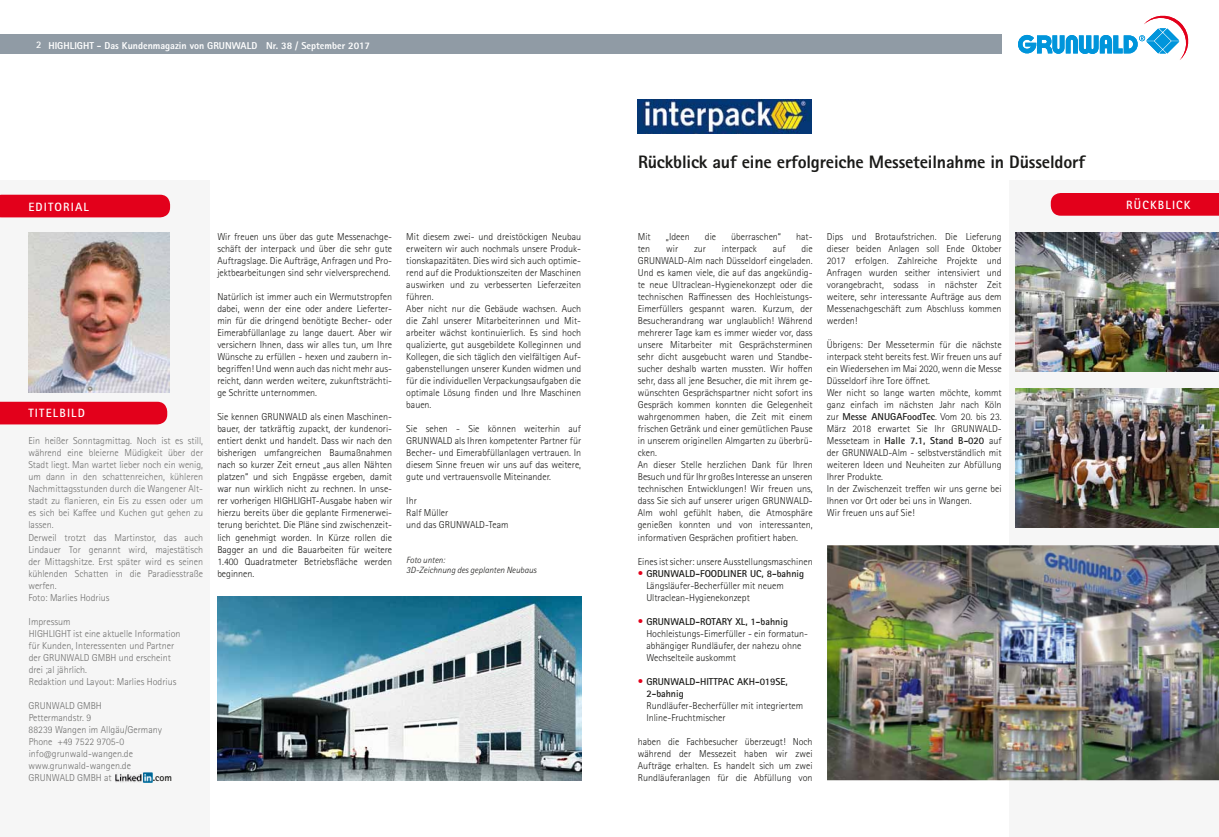
<style>
.page{position:relative;width:1219px;height:837px;background:#fff}
.page>*{position:absolute;margin:0;border:0;box-sizing:border-box;transform-origin:0 0}
.t1{font:800 18px "Rotis Sans Serif Pro";letter-spacing:-.01em;color:#1a1a18}
.t2{font:700 12px "Rotis Sans Serif Pro";letter-spacing:.1em;color:#fff}
.t3{font:300 10px/12px "Rotis Sans Serif Pro";color:#1a1a18}
.t4{font:300 10px/12px "Rotis Sans Serif Pro";color:#6f6f6e}
.t5{font:800 10px "Rotis Sans Serif Pro";color:#fff}
.t6{font:700 10px/12px "Rotis Sans Serif Pro";color:#1a1a18}
.t7{font:700 10px "Rotis Sans Serif Pro";color:#fff}
.t8{font:italic 300 9px/10px "Rotis Sans Serif Pro";color:#1a1a18}
.s1{font-weight:400;font-size:11px;color:#e3001b}
.s2{font-weight:700}
</style>
<div class="page">
<div style="left:0;top:180px;width:210px;height:656px;background:#f6f6f6"></div>
<div style="left:1009px;top:180px;width:210px;height:656px;background:#f6f6f6"></div>
<div style="left:0;top:34px;width:1002px;height:20px;background:#909ba5"></div>
<svg style="left:1018px;top:15px;width:171px;height:45px"></svg>
<div style="left:0;top:401px;width:167px;height:23px;background:#e3001b"></div>
<div style="left:0;top:195px;width:170px;height:22px;background:#e3001b"></div>
<div style="left:1051px;top:193px;width:168px;height:22px;background:#e3001b"></div>
<img style="left:217px;top:596px;width:364px;height:184px">
<img style="left:1016px;top:232px;width:203px;height:139px">
<img style="left:1016px;top:388px;width:203px;height:139px">
<img style="left:827px;top:545px;width:392px;height:235px">
<img style="left:638px;top:100px;width:173px;height:33px">
<img style="left:28px;top:232px;width:141px;height:160px">
<img style="left:115px;top:772px;width:38px;height:10px">
<p class="t7" style="left:36px;top:38px;width:7px">2</p>
<p class="t5" style="left:48px;top:39px;width:323px">HIGHLIGHT - Das Kundenmagazin von GRUNWALD Nr. 38 / September 2017</p>
<p class="t2" style="left:28px;top:199px;width:62px">EDITORIAL</p>
<p class="t2" style="left:28px;top:405px;width:58px">TITELBILD</p>
<p class="t4" style="left:28px;top:435px;width:176px">Ein heißer Sonntagmittag. Noch ist es still, während eine bleierne Müdigkeit über der Stadt liegt. Man wartet lieber noch ein wenig, um dann in den schattenreichen, kühleren Nachmittagsstunden durch die Wangener Alt&shy;stadt zu flanieren, ein Eis zu essen oder um es sich bei Kaffee und Kuchen gut gehen zu lassen.<br>Derweil trotzt das Martinstor, das auch Lindauer Tor genannt wird, majestätisch der Mittagshitze. Erst später wird es seinen kühlenden Schatten in die Paradiesstraße werfen.<br>Foto: Marlies Hodrius</p>
<p class="t4" style="left:29px;top:615px;width:153px">Impressum<br>HIGHLIGHT ist eine aktuelle Information für Kunden, Interessenten und Partner der GRUNWALD GMBH und erscheint drei ;al jährlich.<br>Redaktion und Layout: Marlies Hodrius</p>
<p class="t4" style="left:29px;top:699px;width:135px">GRUNWALD GMBH<br>Pettermandstr. 9<br>88239 Wangen im Allgäu/Germany<br>Phone +49 7522 9705-0 info@grunwald-wangen.de www.grunwald-wangen.de<br>GRUNWALD GMBH at</p>
<p class="t6" style="left:153px;top:771px;width:21px">.com</p>
<p class="t3" style="left:217px;top:231px;width:176px;text-align:justify">Wir freuen uns über das gute Messenachge&shy;schäft der interpack und über die sehr gute Auftragslage. Die Aufträge, Anfragen und Pro&shy;jektbearbeitungen sind sehr vielversprechend.</p>
<p class="t3" style="left:217px;top:291px;width:176px;text-align:justify">Natürlich ist immer auch ein Wermutstropfen dabei, wenn der eine oder andere Lieferter&shy;min für die dringend benötigte Becher- oder Eimerabfüllanlage zu lange dauert. Aber wir versichern Ihnen, dass wir alles tun, um Ihre Wünsche zu erfüllen - hexen und zaubern in&shy;begriffen! Und wenn auch das nicht mehr aus&shy;reicht, dann werden weitere, zukunftsträchti&shy;ge Schritte unternommen.</p>
<p class="t3" style="left:217px;top:411px;width:176px;text-align:justify">Sie kennen GRUNWALD als einen Maschinen&shy;bauer, der tatkräftig zupackt, der kundenori&shy;entiert denkt und handelt. Dass wir nach den bisherigen umfangreichen Baumaßnahmen nach so kurzer Zeit erneut „aus allen Nähten platzen“ und sich Engpässe ergeben, damit war nun wirklich nicht zu rechnen. In unse&shy;rer vorherigen HIGHLIGHT-Ausgabe haben wir hierzu bereits über die geplante Firmenerwei&shy;terung berichtet. Die Pläne sind zwischenzeit&shy;lich genehmigt worden. In Kürze rollen die Bagger an und die Bauarbeiten für weitere 1.400 Quadratmeter Betriebsfläche werden beginnen.</p>
<p class="t3" style="left:406px;top:231px;width:176px">Mit diesem zwei- und dreistöckigen Neubau erweitern wir auch nochmals unsere Produk&shy;tionskapazitäten. Dies wird sich auch optimie&shy;rend auf die Produktionszeiten der Maschinen auswirken und zu verbesserten Lieferzeiten führen.<br>Aber nicht nur die Gebäude wachsen. Auch die Zahl unserer Mitarbeiterinnen und Mit&shy;arbeiter wächst kontinuierlich. Es sind hoch qualizierte, gut ausgebildete Kolleginnen und Kollegen, die sich täglich den vielfältigen Auf&shy;gabenstellungen unserer Kunden widmen und für die individuellen Verpackungsaufgaben die optimale Lösung finden und Ihre Maschinen bauen.</p>
<p class="t3" style="left:406px;top:423px;width:176px;text-align:justify">Sie sehen - Sie können weiterhin auf GRUNWALD als Ihren kompetenter Partner für Becher- und Eimerabfüllanlagen vertrauen. In diesem Sinne freuen wir uns auf das weitere, gute und vertrauensvolle Miteinander.</p>
<p class="t3" style="left:406px;top:495px;width:104px">Ihr<br>Ralf Müller<br>und das GRUNWALD-Team</p>
<p class="t8" style="left:406px;top:554px;width:132px">Foto unten:<br>3D-Zeichnung des geplanten Neubaus</p>
<h1 class="t1" style="left:638px;top:151px;width:448px">Rückblick auf eine erfolgreiche Messeteilnahme in Düsseldorf</h1>
<p class="t3" style="left:638px;top:231px;width:14px">Mit</p>
<p class="t3" style="left:666px;top:231px;width:25px">„Ideen</p>
<p class="t3" style="left:705px;top:231px;width:13px">die</p>
<p class="t3" style="left:731px;top:231px;width:51px">überraschen“</p>
<p class="t3" style="left:796px;top:231px;width:18px">hat-</p>
<p class="t3" style="left:638px;top:243px;width:14px">ten</p>
<p class="t3" style="left:666px;top:243px;width:14px">wir</p>
<p class="t3" style="left:694px;top:243px;width:14px">zur</p>
<p class="t3" style="left:722px;top:243px;width:37px">interpack</p>
<p class="t3" style="left:773px;top:243px;width:14px">auf</p>
<p class="t3" style="left:638px;top:243px;width:176px;text-indent:164px">die GRUNWALD-Alm nach Düsseldorf eingeladen.<br>Und es kamen viele, die auf das angekündig&shy;te neue Ultraclean-Hygienekonzept oder die technischen Raffinessen des Hochleistungs-Eimerfüllers gespannt waren. Kurzum, der Besucherandrang war unglaublich! Während mehrerer Tage kam es immer wieder vor, dass unsere Mitarbeiter mit Gesprächsterminen sehr dicht ausgebucht waren und Standbe&shy;sucher deshalb warten mussten. Wir hoffen sehr, dass all jene Besucher, die mit ihrem ge&shy;wünschten Gesprächspartner nicht sofort ins Gespräch kommen konnten die Gelegenheit wahrgenommen haben, die Zeit mit einem frischen Getränk und einer gemütlichen Pause in unserem originellen Almgarten zu überbrü&shy;cken.<br>An dieser Stelle herzlichen Dank für Ihren Besuch und für Ihr großes Interesse an unseren technischen Entwicklungen! Wir freuen uns, dass Sie sich auf unserer urigen GRUNWALD-Alm wohl gefühlt haben, die Atmosphäre genießen konnten und von interessanten, informativen Gesprächen profitiert haben.</p>
<p class="t3" style="left:638px;top:555px;width:176px">Eines ist sicher: unsere Ausstellungsmaschinen</p>
<p class="t3" style="left:646px;top:567px;width:159px;text-indent:-9px"><span class="s1">•</span> <span class="s2">GRUNWALD-FOODLINER UC, 8-bahnig<br></span>Längsläufer-Becherfüller mit neuem<br>Ultraclean-Hygienekonzept</p>
<p class="t3" style="left:646px;top:615px;width:163px;text-indent:-9px"><span class="s1">•</span> <span class="s2">GRUNWALD-ROTARY XL, 1-bahnig </span>Hochleistungs-Eimerfüller - ein formatun&shy;abhängiger Rundläufer, der nahezu ohne Wechselteile auskommt</p>
<p class="t6" style="left:646px;top:675px;width:143px;text-indent:-9px"><span class="s1">•</span> GRUNWALD-HITTPAC AKH-019SE,<br>2-bahnig</p>
<p class="t3" style="left:646px;top:699px;width:158px">Rundläufer-Becherfüller mit integriertem<br>Inline-Fruchtmischer</p>
<p class="t3" style="left:638px;top:735px;width:176px;text-align:justify">haben die Fachbesucher überzeugt! Noch während der Messezeit haben wir zwei Aufträge erhalten. Es handelt sich um zwei Rundläuferanlagen für die Abfüllung von</p>
<p class="t3" style="left:827px;top:231px;width:176px;text-align:justify">Dips und Brotaufstrichen. Die Lieferung dieser beiden Anlagen soll Ende Oktober 2017 erfolgen. Zahlreiche Projekte und Anfragen wurden seither intensiviert und vorangebracht, sodass in nächster Zeit weitere, sehr interessante Aufträge aus dem Messenachgeschäft zum Abschluss kommen werden!</p>
<p class="t3" style="left:827px;top:339px;width:176px">Übrigens: Der Messetermin für die nächste interpack steht bereits fest. Wir freuen uns auf ein Wiedersehen im Mai 2020, wenn die Messe Düsseldorf ihre Tore öffnet.<br>Wer nicht so lange warten möchte, kommt ganz einfach im nächsten Jahr nach Köln zur <span class="s2">Messe ANUGAFoodTec</span>. Vom 20. bis 23.<br>März 2018 erwartet Sie Ihr GRUNWALD-Messeteam in <span class="s2">Halle 7.1, Stand B-020</span> auf der GRUNWALD-Alm - selbstverständlich mit weiteren Ideen und Neuheiten zur Abfüllung Ihrer Produkte.<br>In der Zwischenzeit treffen wir uns gerne bei Ihnen vor Ort oder bei uns in Wangen.<br>Wir freuen uns auf Sie!</p>
<p class="t2" style="left:1126px;top:197px;width:66px">RÜCKBLICK</p>
</div>
